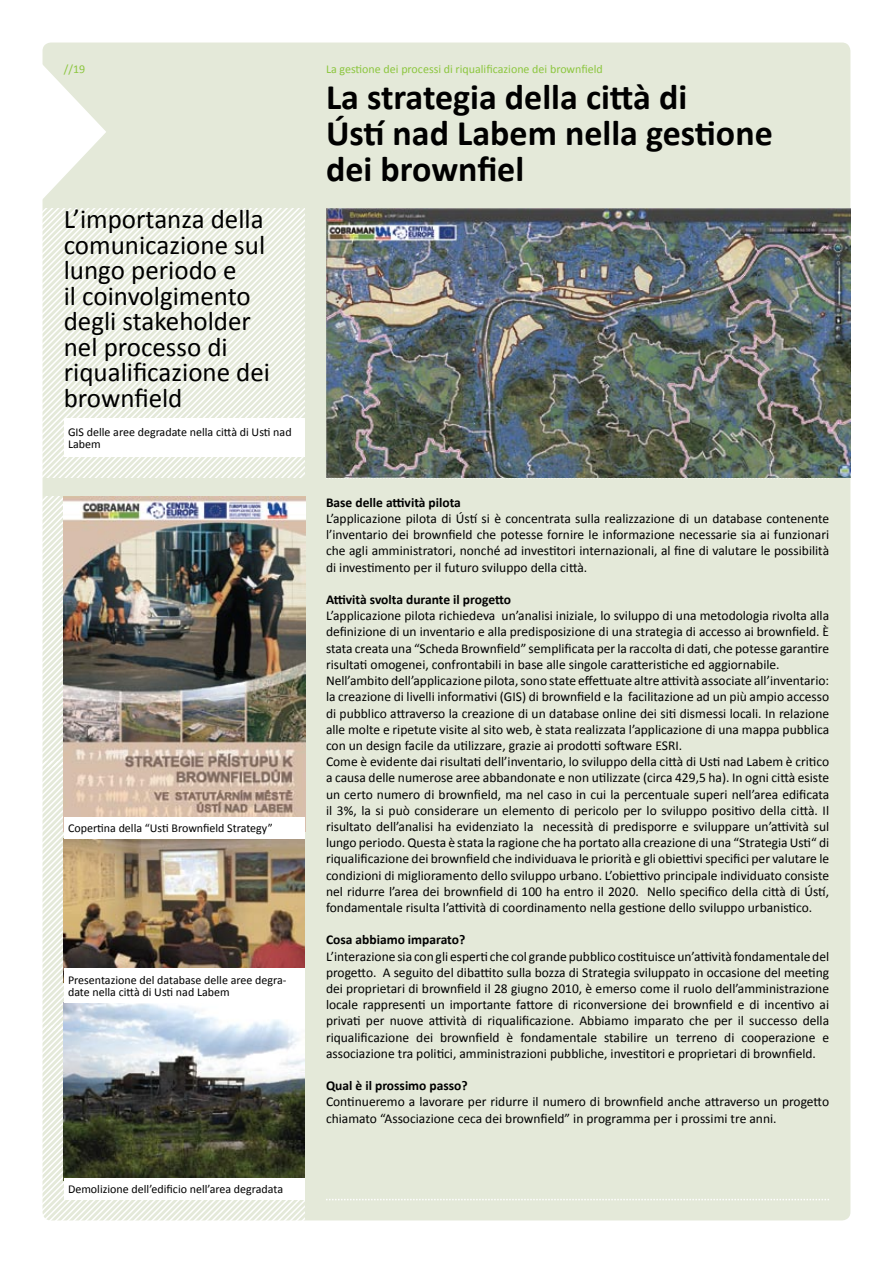
<style>
.page{position:relative;width:893px;height:1263px;background:#fff}
.page>*{position:absolute;margin:0;border:0;box-sizing:border-box;transform-origin:0 0}
.t1{font:700 36px/36px "Calibri";color:#000}
.t2{font:27px/25.5px "Calibri";color:#000}
.t3{font:13.5px/16.2px "Calibri";color:#000;text-align:justify}
.t4{font:700 13.5px "Calibri";color:#000}
.t5{font:12px/12px "Calibri";color:#000}
.t6{font:12px "Calibri";color:#8cc63f}
</style>
<div class="page">
<div style="left:43px;top:43px;width:807px;height:1177px;background:#e4e9d9;border-radius:9px"></div>
<svg style="left:42px;top:497px;width:22px;height:264px"></svg>
<svg style="left:42px;top:761px;width:22px;height:265px"></svg>
<svg style="left:42px;top:1026px;width:263px;height:195px"></svg>
<svg style="left:42px;top:208px;width:263px;height:270px"></svg>
<svg style="left:326px;top:1199px;width:503px;height:1px"></svg>
<svg style="left:42px;top:51px;width:64px;height:162px"></svg>
<img style="left:326px;top:208px;width:524px;height:270px">
<div style="left:64px;top:418px;width:241px;height:38px;background:#fff"></div>
<img style="left:64px;top:1002px;width:241px;height:176px">
<div style="left:64px;top:1178px;width:241px;height:21px;background:#fff"></div>
<img style="left:64px;top:838px;width:241px;height:130px">
<div style="left:64px;top:968px;width:241px;height:34px;background:#fff"></div>
<img style="left:64px;top:497px;width:241px;height:320px">
<div style="left:64px;top:817px;width:241px;height:21px;background:#fff"></div>
<p class="t6" style="left:64px;top:61px;width:23px">//19</p>
<h2 class="t2" style="left:64px;top:205px;width:208px">L’importanza della comunicazione sul lungo periodo e<br>il coinvolgimento degli stakeholder nel processo di riqualificazione dei brownfield</h2>
<p class="t5" style="left:68px;top:425px;width:225px">GIS delle aree degradate nella città di Usti nad<br>Labem</p>
<p class="t5" style="left:68px;top:821px;width:206px">Copertina della “Usti Brownfield Strategy”</p>
<p class="t5" style="left:68px;top:973px;width:220px">Presentazione del database delle aree degra&shy;date nella città di Usti nad Labem</p>
<p class="t5" style="left:68px;top:1182px;width:217px">Demolizione dell’edificio nell’area degradata</p>
<p class="t6" style="left:326px;top:61px;width:278px">La gestione dei processi di riqualificazione dei brownfield</p>
<h1 class="t1" style="left:326px;top:77px;width:448px">La strategia della città di<br>Ústí nad Labem nella gestione dei brownfiel</h1>
<p class="t4" style="left:326px;top:494px;width:136px">Base delle attività pilota</p>
<p class="t3" style="left:326px;top:510px;width:505px">L’applicazione pilota di Ústí si è concentrata sulla realizzazione di un database contenente l’inventario dei brownfield che potesse fornire le informazione necessarie sia ai funzionari che agli amministratori, nonché ad investitori internazionali, al fine di valutare le possibilità di investimento per il futuro sviluppo della città.</p>
<p class="t4" style="left:326px;top:591px;width:187px">Attività svolta durante il progetto</p>
<p class="t3" style="left:326px;top:607px;width:505px;text-align:left">L’applicazione pilota richiedeva un’analisi iniziale, lo sviluppo di una metodologia rivolta alla definizione di un inventario e alla predisposizione di una strategia di accesso ai brownfield. È stata creata una “Scheda Brownfield” semplificata per la raccolta di dati, che potesse garantire risultati omogenei, confrontabili in base alle singole caratteristiche ed aggiornabile.<br>Nell’ambito dell’applicazione pilota, sono state effettuate altre attività associate all’inventario: la creazione di livelli informativi (GIS) di brownfield e la facilitazione ad un più ampio accesso di pubblico attraverso la creazione di un database online dei siti dismessi locali. In relazione alle molte e ripetute visite al sito web, è stata realizzata l’applicazione di una mappa pubblica con un design facile da utilizzare, grazie ai prodotti software ESRI.<br>Come è evidente dai risultati dell’inventario, lo sviluppo della città di Usti nad Labem è critico a causa delle numerose aree abbandonate e non utilizzate (circa 429,5 ha). In ogni città esiste un certo numero di brownfield, ma nel caso in cui la percentuale superi nell’area edificata il 3%, la si può considerare un elemento di pericolo per lo sviluppo positivo della città. Il risultato dell’analisi ha evidenziato la necessità di predisporre e sviluppare un’attività sul lungo periodo. Questa è stata la ragione che ha portato alla creazione di una “Strategia Usti“ di riqualificazione dei brownfield che individuava le priorità e gli obiettivi specifici per valutare le condizioni di miglioramento dello sviluppo urbano. L’obiettivo principale individuato consiste nel ridurre l’area dei brownfield di 100 ha entro il 2020. Nello specifico della città di Ústí, fondamentale risulta l’attività di coordinamento nella gestione dello sviluppo urbanistico.</p>
<p class="t4" style="left:326px;top:931px;width:141px">Cosa abbiamo imparato?</p>
<p class="t3" style="left:326px;top:947px;width:505px">L’interazione sia con gli esperti che col grande pubblico costituisce un’attività fondamentale del progetto. A seguito del dibattito sulla bozza di Strategia sviluppato in occasione del meeting dei proprietari di brownfield il 28 giugno 2010, è emerso come il ruolo dell’amministrazione locale rappresenti un importante fattore di riconversione dei brownfield e di incentivo ai privati per nuove attività di riqualificazione. Abbiamo imparato che per il successo della riqualificazione dei brownfield è fondamentale stabilire un terreno di cooperazione e associazione tra politici, amministrazioni pubbliche, investitori e proprietari di brownfield.</p>
<p class="t4" style="left:326px;top:1077px;width:143px">Qual è il prossimo passo?</p>
<p class="t3" style="left:326px;top:1093px;width:505px">Continueremo a lavorare per ridurre il numero di brownfield anche attraverso un progetto chiamato “Associazione ceca dei brownfield” in programma per i prossimi tre anni.</p>
</div>
